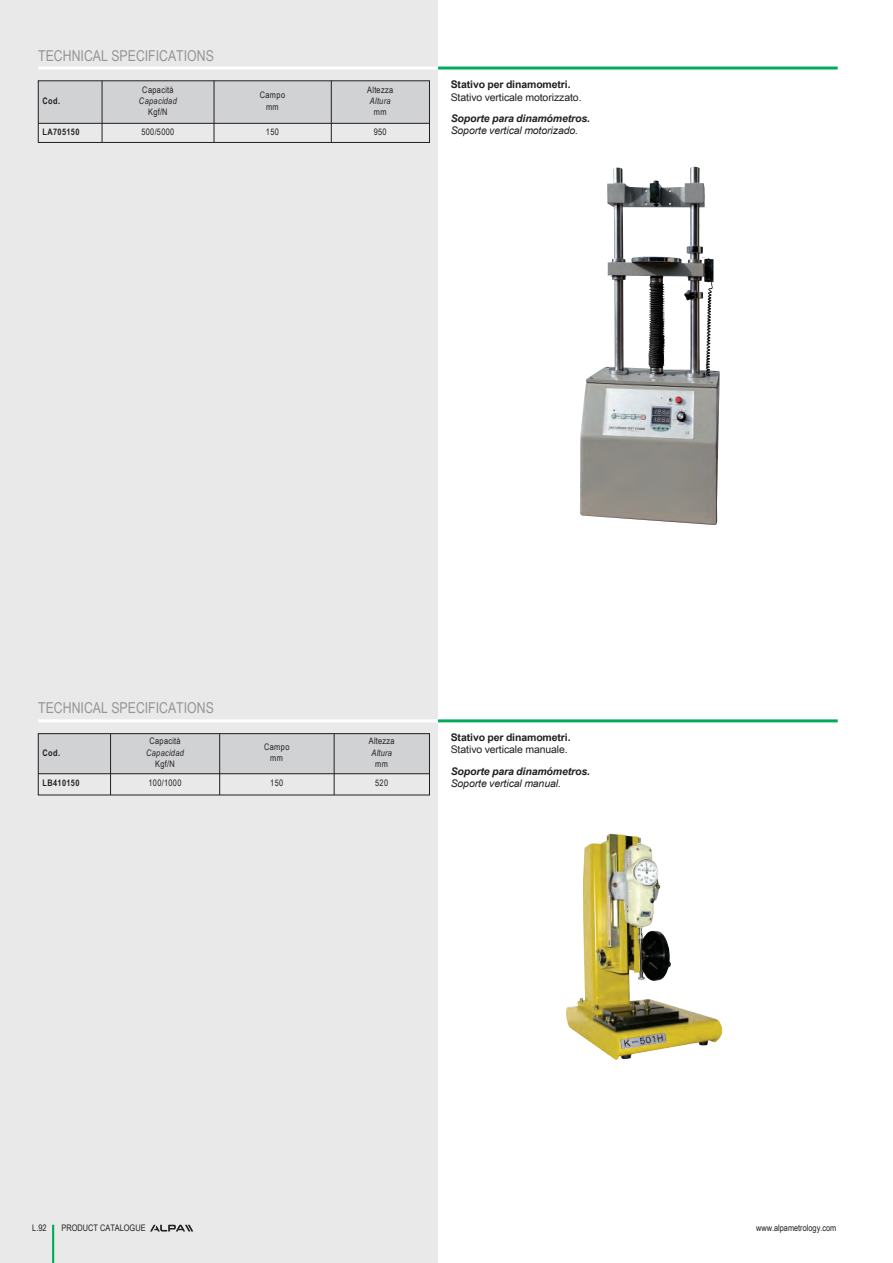
<style>
.page{position:relative;width:893px;height:1263px;background:#fff}
.page>*{position:absolute;margin:0;border:0;box-sizing:border-box;transform-origin:0 0}
.t1{font:15px "Arial Link Narrow";color:#939598}
.t2{font:10.5px "Arial Link";letter-spacing:-.01em;color:#231f20}
.t3{font:italic 700 10.5px "Arial Link";letter-spacing:-.01em;color:#231f20}
.t4{font:italic 10.5px "Arial Link";letter-spacing:-.01em;color:#231f20}
.t5{font:700 10.5px "Arial Link";letter-spacing:-.01em;color:#231f20}
.t6{font:9px/11.2px "Arial Link Narrow";letter-spacing:.04em;color:#231f20;text-align:center}
.t7{font:9px "Arial Link Narrow";color:#231f20}
.t8{font:italic 9px "Arial Link Narrow";letter-spacing:.04em;color:#231f20}
.t9{font:700 9px "Arial Link Narrow";letter-spacing:.04em;color:#231f20}
</style>
<div class="page">
<div style="left:0;top:0;width:438px;height:1263px;background:#e9e9e9"></div>
<svg style="left:150px;top:1225px;width:43px;height:6px"></svg>
<hr style="left:52px;top:1225px;width:2px;height:38px;background:#00ab5b">
<hr style="left:438px;top:67px;width:400px;height:3px;background:#00ab5b">
<hr style="left:38px;top:67px;width:400px;height:3px;background:#fff">
<div style="left:38px;top:81px;width:64px;height:42px;background:#d1d2d4"></div>
<div style="left:102px;top:81px;width:112px;height:42px;background:#d1d2d4"></div>
<div style="left:214px;top:81px;width:117px;height:42px;background:#d1d2d4"></div>
<div style="left:331px;top:81px;width:98px;height:42px;background:#d1d2d4"></div>
<hr style="left:38px;top:123px;width:391px;height:1px;background:#231f20">
<hr style="left:102px;top:81px;width:1px;height:61px;background:#231f20">
<hr style="left:214px;top:81px;width:1px;height:61px;background:#231f20">
<hr style="left:331px;top:81px;width:1px;height:61px;background:#231f20">
<div style="left:38px;top:81px;width:392px;height:62px;border:1px solid #231f20"></div>
<img style="left:580px;top:166px;width:137px;height:359px">
<hr style="left:438px;top:719px;width:400px;height:3px;background:#00ab5b">
<div style="left:38px;top:734px;width:73px;height:40px;background:#d1d2d4"></div>
<div style="left:111px;top:734px;width:109px;height:40px;background:#d1d2d4"></div>
<div style="left:220px;top:734px;width:114px;height:40px;background:#d1d2d4"></div>
<div style="left:334px;top:734px;width:95px;height:40px;background:#d1d2d4"></div>
<hr style="left:38px;top:773px;width:391px;height:1px;background:#231f20">
<hr style="left:110px;top:734px;width:1px;height:61px;background:#231f20">
<hr style="left:219px;top:734px;width:1px;height:61px;background:#231f20">
<hr style="left:334px;top:734px;width:1px;height:61px;background:#231f20">
<div style="left:38px;top:733px;width:392px;height:62px;border:1px solid #231f20"></div>
<img style="left:566px;top:834px;width:157px;height:226px">
<hr style="left:38px;top:719px;width:400px;height:3px;background:#fff">
<h1 class="t1" style="left:38px;top:47px;width:177px">TECHNICAL SPECIFICATIONS</h1>
<p class="t9" style="left:43px;top:95px;width:19px">Cod.</p>
<p class="t6" style="left:142px;top:84px;width:33px">Capacità</p>
<p class="t8" style="left:139px;top:96px;width:39px">Capacidad</p>
<p class="t6" style="left:148px;top:106px;width:21px">Kgf/N</p>
<p class="t6" style="left:260px;top:89px;width:27px">Campo mm</p>
<p class="t6" style="left:367px;top:84px;width:27px">Altezza</p>
<p class="t8" style="left:370px;top:96px;width:22px">Altura</p>
<p class="t6" style="left:374px;top:106px;width:14px">mm</p>
<p class="t9" style="left:43px;top:126px;width:38px">LA705150</p>
<p class="t6" style="left:141px;top:126px;width:35px">500/5000</p>
<p class="t6" style="left:266px;top:126px;width:14px">150</p>
<p class="t6" style="left:374px;top:126px;width:14px">950</p>
<p class="t5" style="left:451px;top:79px;width:121px">Stativo per dinamometri.</p>
<p class="t2" style="left:451px;top:91px;width:132px">Stativo verticale motorizzato.</p>
<p class="t3" style="left:451px;top:112px;width:141px">Soporte para dinamómetros.</p>
<p class="t4" style="left:451px;top:124px;width:129px">Soporte vertical motorizado.</p>
<h1 class="t1" style="left:38px;top:700px;width:177px">TECHNICAL SPECIFICATIONS</h1>
<p class="t9" style="left:43px;top:747px;width:19px">Cod.</p>
<p class="t6" style="left:149px;top:735px;width:33px">Capacità</p>
<p class="t8" style="left:146px;top:747px;width:39px">Capacidad</p>
<p class="t6" style="left:155px;top:758px;width:21px">Kgf/N</p>
<p class="t6" style="left:264px;top:741px;width:27px">Campo mm</p>
<p class="t6" style="left:369px;top:735px;width:27px">Altezza</p>
<p class="t8" style="left:371px;top:747px;width:22px">Altura</p>
<p class="t6" style="left:375px;top:758px;width:14px">mm</p>
<p class="t9" style="left:43px;top:778px;width:38px">LB410150</p>
<p class="t6" style="left:148px;top:777px;width:35px">100/1000</p>
<p class="t6" style="left:270px;top:777px;width:14px">150</p>
<p class="t6" style="left:375px;top:777px;width:14px">520</p>
<p class="t5" style="left:451px;top:732px;width:121px">Stativo per dinamometri.</p>
<p class="t2" style="left:451px;top:744px;width:119px">Stativo verticale manuale.</p>
<p class="t3" style="left:451px;top:765px;width:141px">Soporte para dinamómetros.</p>
<p class="t4" style="left:451px;top:777px;width:112px">Soporte vertical manual.</p>
<p class="t6" style="left:32px;top:1222px;width:16px">L.92</p>
<p class="t7" style="left:62px;top:1223px;width:86px">PRODUCT CATALOGUE</p>
<p class="t7" style="left:756px;top:1223px;width:82px">www.alpametrology.com</p>
</div>
